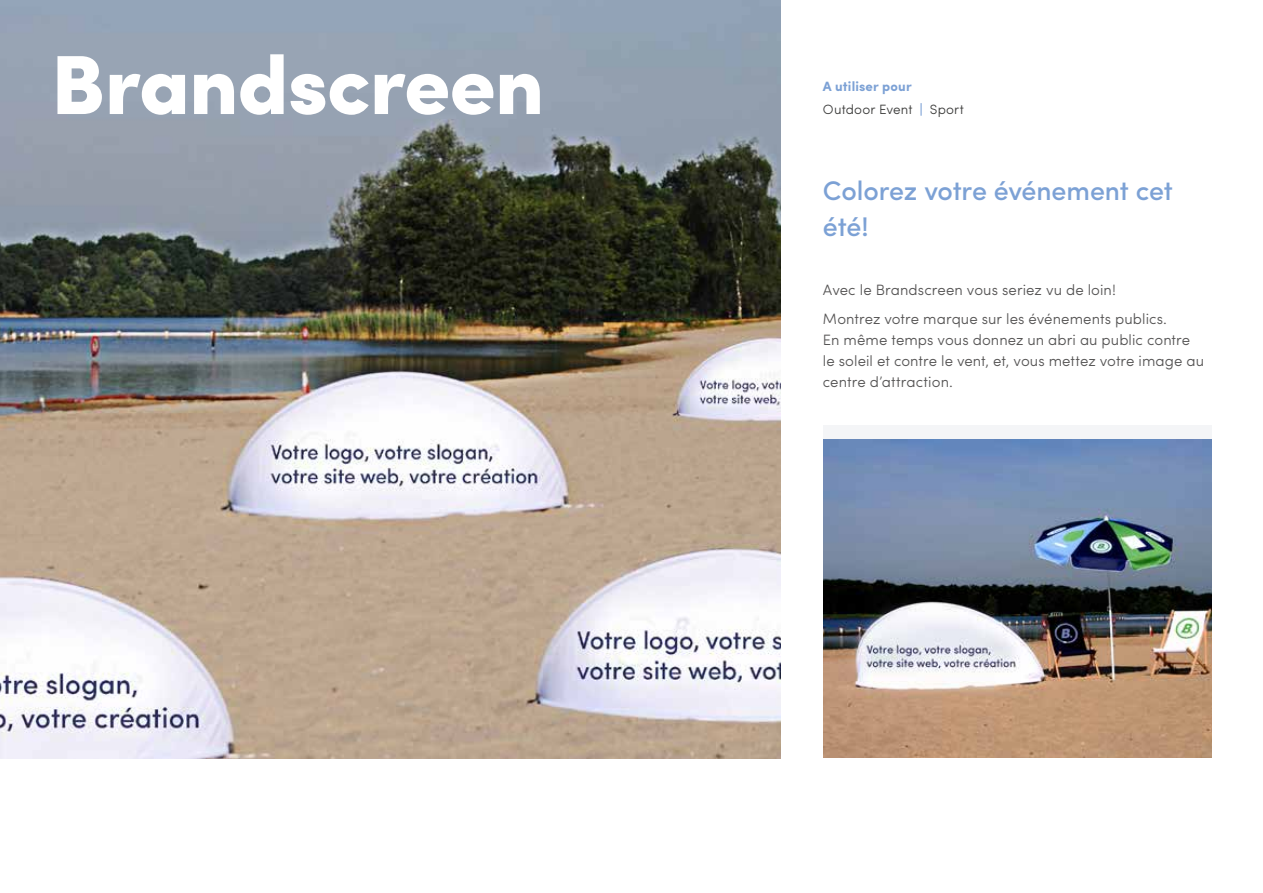
<style>
.page{position:relative;width:1263px;height:893px;background:#fff}
.page>*{position:absolute;margin:0;border:0;box-sizing:border-box;transform-origin:0 0}
.t1{font:900 84px "Sofia Pro";letter-spacing:-.015em;color:#fff}
.t2{font:500 27px/36px "Sofia Pro";letter-spacing:-.01em;color:#7ca1d5}
.t3{font:300 15px/21px "Sofia Pro";letter-spacing:.005em;color:#555454}
.t4{font:300 13.5px/22.5px "Sofia Pro";letter-spacing:.01em;color:#3c3c3b}
.s1{font-weight:700;color:#7ca1d5}
.s2{font-weight:900;color:#7ca1d5}
</style>
<div class="page">
<img style="left:0;top:0;width:780px;height:758px">
<div style="left:823px;top:425px;width:389px;height:333px;background:#f4f5f7"></div>
<img style="left:823px;top:439px;width:389px;height:319px">
<h1 class="t1" style="left:51px;top:18px;width:495px">Brandscreen</h1>
<p class="t4" style="left:823px;top:75px;width:142px"><span class="s1">A utiliser pour<br></span>Outdoor Event <span class="s2">|</span> Sport</p>
<h2 class="t2" style="left:823px;top:171px;width:351px">Colorez votre événement cet été!</h2>
<p class="t3" style="left:823px;top:274px;width:346px;line-height:29.5px">Avec le Brandscreen vous seriez vu de loin!<br>Montrez votre marque sur les événements publics.</p>
<p class="t3" style="left:823px;top:329px;width:383px">En même temps vous donnez un abri au public contre le soleil et contre le vent, et, vous mettez votre image au centre d’attraction.</p>
</div>
